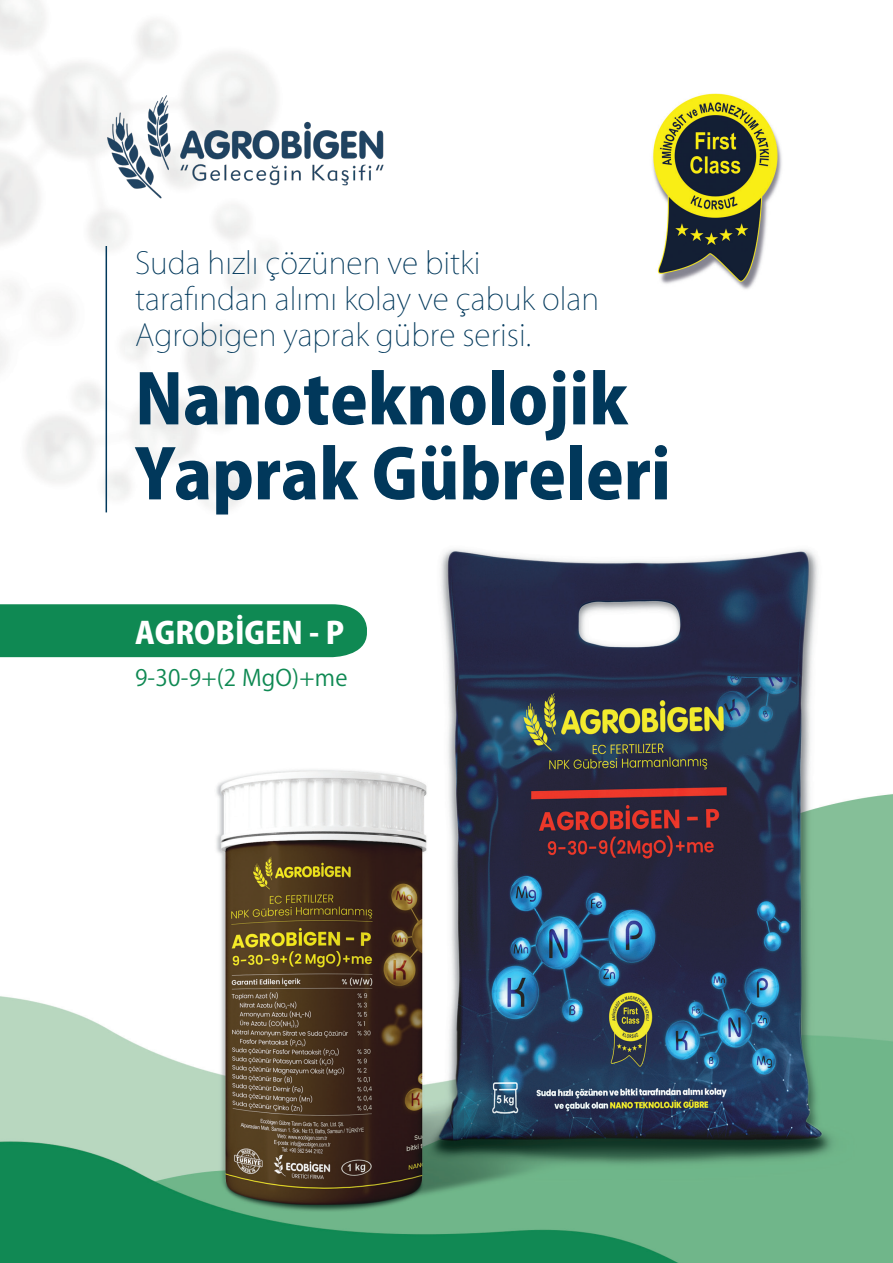
<style>
.page{position:relative;width:893px;height:1263px;background:#fff}
.page>*{position:absolute;margin:0;border:0;box-sizing:border-box;transform-origin:0 0}
.t1{font:800 67.5px "Koz Go Pr 6 N";color:#01385b}
.t2{font:200 30px/36px "Koz Go Pr 6 N";color:#01385b}
.t3{font:800 30px "Koz Go Pr 6 N";color:#fff}
.t4{font:22.5px "Koz Go Pr 6 N";letter-spacing:.01em;color:#0f8953}
</style>
<div class="page">
<img style="left:0;top:0;width:893px;height:1263px">
<hr style="left:106px;top:246px;width:1px;height:266px;background:#01385b">
<img style="left:106px;top:96px;width:286px;height:110px">
<div style="left:0;top:604px;width:367px;height:53px;background:#0f8953"></div>
<p class="t2" style="left:135px;top:246px;width:466px">Suda hızlı çözünen ve bitki tarafından alımı kolay ve çabuk olan<br>Agrobigen yaprak gübre serisi.</p>
<p class="t1" style="left:135px;top:362px;width:494px">Nanoteknolojik</p>
<p class="t1" style="left:135px;top:437px;width:537px">Yaprak Gübreleri</p>
<p class="t3" style="left:135px;top:616px;width:211px">AGROBİGEN - P</p>
<p class="t4" style="left:135px;top:665px;width:214px">9-30-9+(2 MgO)+me</p>
</div>
